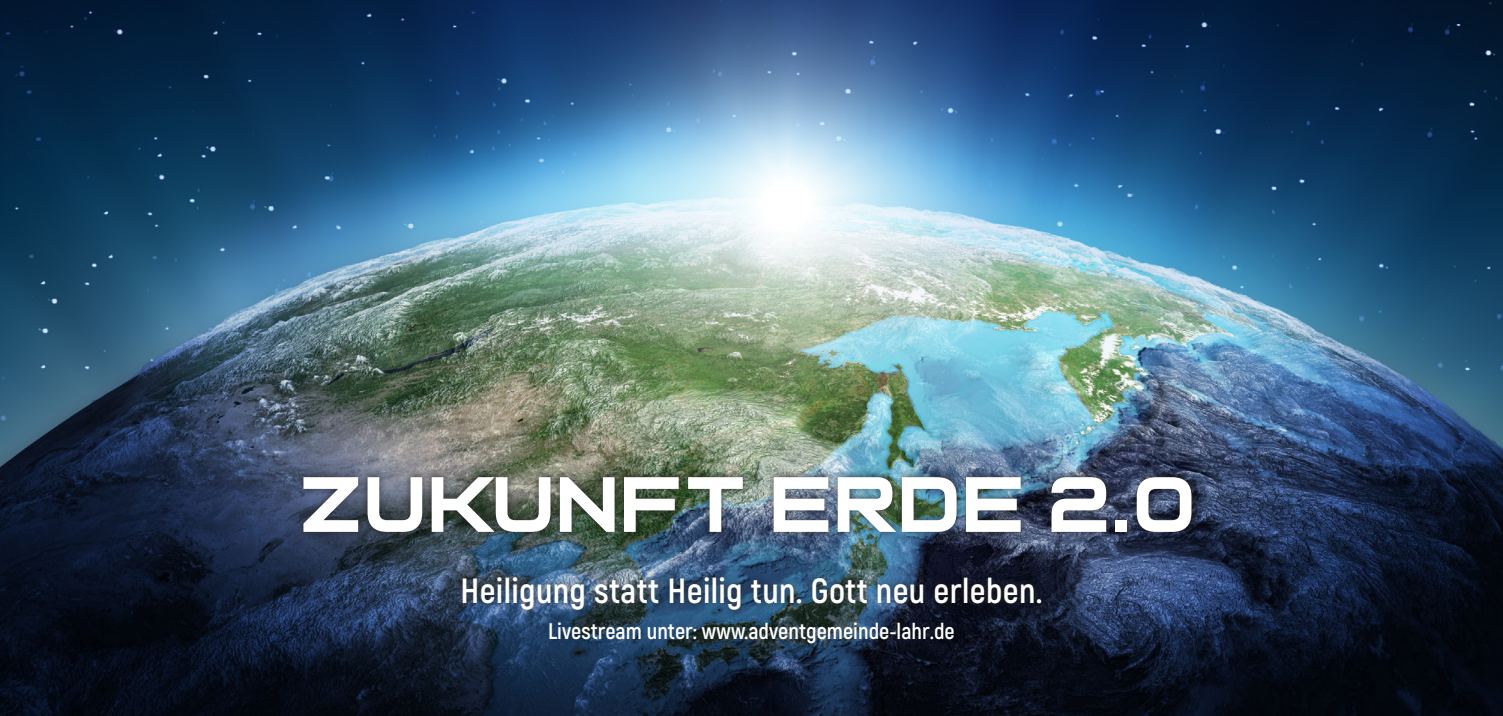
<style>
.page{position:relative;width:1503px;height:716px;background:#fff}
.page>*{position:absolute;margin:0;border:0;box-sizing:border-box;transform-origin:0 0}
.t1{font:80px "Casanova Scotia";letter-spacing:.02em;color:#fff}
.t2{font:700 35px "Akrobat";letter-spacing:.01em;color:#fff}
.t3{font:700 22.5px "Akrobat";color:#fff}
</style>
<div class="page">
<img style="left:0;top:0;width:1502px;height:716px">
<div style="left:296px;top:469px;width:903px;height:70px;background:#231f20;opacity:.75"></div>
<div style="left:456px;top:569px;width:592px;height:47px;background:#231f20;opacity:.75"></div>
<p class="t1" style="left:303px;top:469px;width:897px">ZUKUNFT ERDE 2.0</p>
<p class="t2" style="left:460px;top:568px;width:583px">Heiligung statt Heilig tun. Gott neu erleben.</p>
<p class="t3" style="left:548px;top:617px;width:408px">Livestream unter: www.adventgemeinde-lahr.de</p>
</div>
